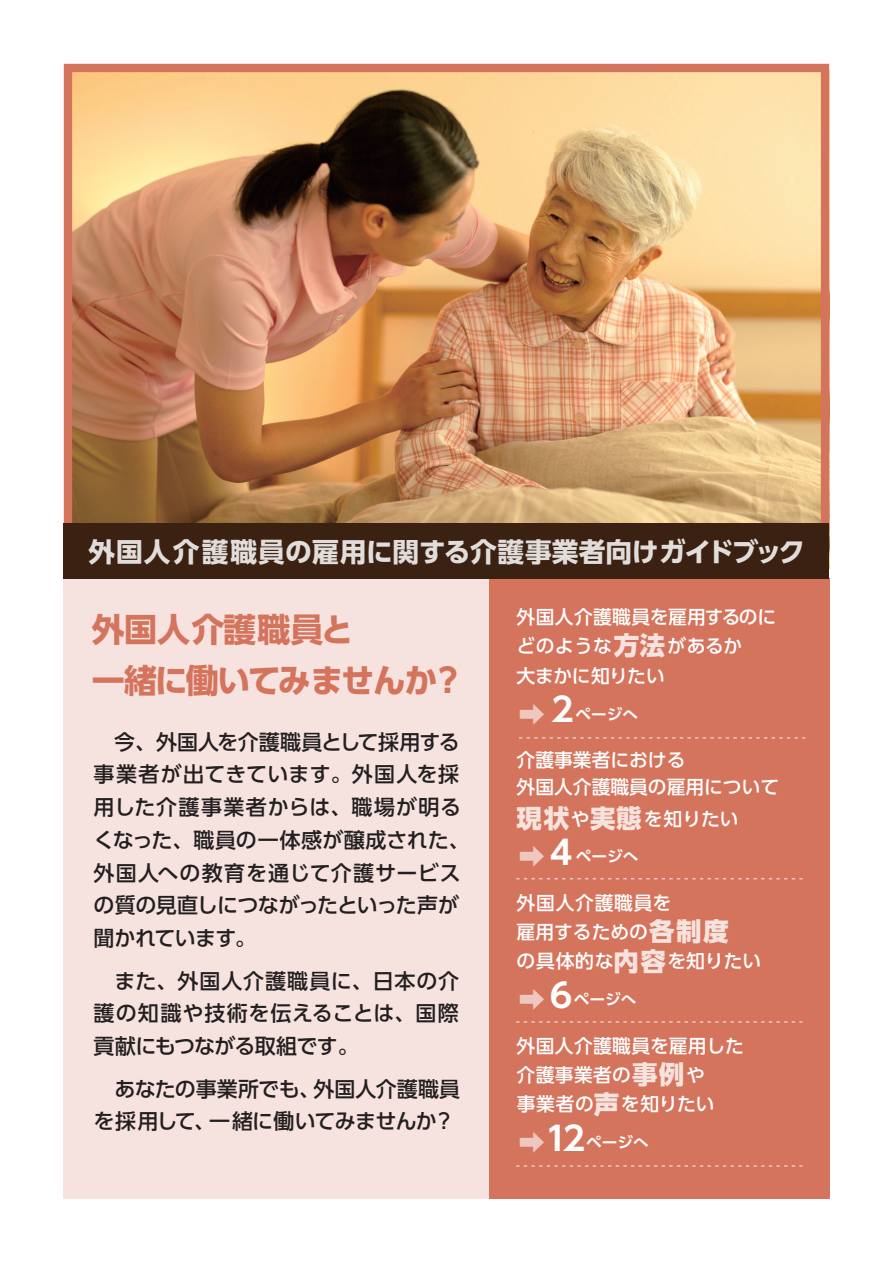
<style>
.page{position:relative;width:893px;height:1263px;background:#fff}
.page>*{position:absolute;margin:0;border:0;box-sizing:border-box;transform-origin:0 0}
.t1{font:700 33px/51px "UD Shin Go Pro";letter-spacing:-.04em;color:#d5745d}
.t2{font:700 26.7px "UD Shin Go Pro";color:#fff}
.t3{font:500 21px/32.7px "UD Shin Go Pro";letter-spacing:.005em;color:#231f20}
.t4{font:500 21px/32.7px "UD Shin Go Pro";letter-spacing:-.02em;color:#231f20;text-align:right}
.t5{font:500 18.75px/29.4px "UD Shin Go Pro";color:#fff}
.t6{font:500 18.75px/29.4px "UD Shin Go Pro";letter-spacing:.02em;color:#fff}
.t7{font:500 18.75px "UD Shin Go Pro";letter-spacing:-.02em;color:#fff}
.t8{font:700 15px "UD Shin Go Pro De";color:#fff;scale:1.04 1}
.s1{font-weight:800;font-size:25.5px;color:rgb(255 255 255/.8)}
.s2{font-size:25.5px;color:rgb(255 255 255/.6)}
.s3{font-size:33px}
</style>
<div class="page">
<div style="left:64px;top:578px;width:425px;height:621px;background:#f6e3df"></div>
<div style="left:489px;top:578px;width:340px;height:621px;background:#d5745d"></div>
<img style="left:64px;top:64px;width:765px;height:459px">
<div style="left:64px;top:523px;width:765px;height:55px;background:#3a2111"></div>
<svg style="left:519px;top:737px;width:286px;height:1px"></svg>
<svg style="left:516px;top:878px;width:286px;height:1px"></svg>
<svg style="left:516px;top:1021px;width:286px;height:1px"></svg>
<svg style="left:516px;top:1165px;width:286px;height:1px"></svg>
<p class="t2" style="left:88px;top:530px;width:718px">外国人介護職員の雇用に関する介護事業者向けガイドブック</p>
<h1 class="t1" style="left:92px;top:603px;width:374px">外国人介護職員と<br>一緒に働いてみませんか？</h1>
<p class="t3" style="left:94px;top:725px;width:378px;text-indent:21px">今、外国人を介護職員として採用する事業者が出てきています。外国人を採用した介護事業者からは、職場が明るくなった、職員の一体感が醸成された、外国人への教育を通じて介護サービスの質の見直しにつながったといった声が聞かれています。</p>
<p class="t3" style="left:94px;top:964px;width:367px;text-align:justify">　また、外国人介護職員に、日本の介護の知識や技術を伝えることは、国際貢献にもつながる取組です。</p>
<p class="t4" style="left:94px;top:1072px;width:368px">あなたの事業所でも、外国人介護職員を採用して、一緒に働いてみませんか？</p>
<p class="t6" style="left:517px;top:602px;width:261px;line-height:29px">外国人介護職員を雇用するのにどのような<span class="s1">方法</span>があるか</p>
<p class="t7" style="left:517px;top:661px;width:150px">大まかに知りたい</p>
<p class="t8" style="left:518px;top:702px;width:117px"><span class="s2">➡</span><span class="s3">２</span>ページへ</p>
<p class="t5" style="left:517px;top:745px;width:264px;line-height:27.6px">介護事業者における<br>外国人介護職員の雇用について</p>
<p class="t5" style="left:517px;top:803px;width:223px"><span class="s1">現状</span>や<span class="s1">実態</span>を知りたい</p>
<p class="t8" style="left:518px;top:844px;width:117px"><span class="s2">➡</span> <span class="s3">4</span> ページへ</p>
<p class="t5" style="left:517px;top:887px;width:246px">外国人介護職員を<br>雇用するための<span class="s1">各制度<br></span>の具体的な<span class="s1">内容</span>を知りたい</p>
<p class="t8" style="left:518px;top:987px;width:115px"><span class="s2">➡</span> <span class="s3">6</span>ページへ</p>
<p class="t6" style="left:517px;top:1030px;width:229px">外国人介護職員を雇用した介護事業者の<span class="s1">事例</span>や<br>事業者の<span class="s1">声</span>を知りたい</p>
<p class="t8" style="left:518px;top:1130px;width:127px"><span class="s2">➡</span><span class="s3">12</span>ページへ</p>
</div>
